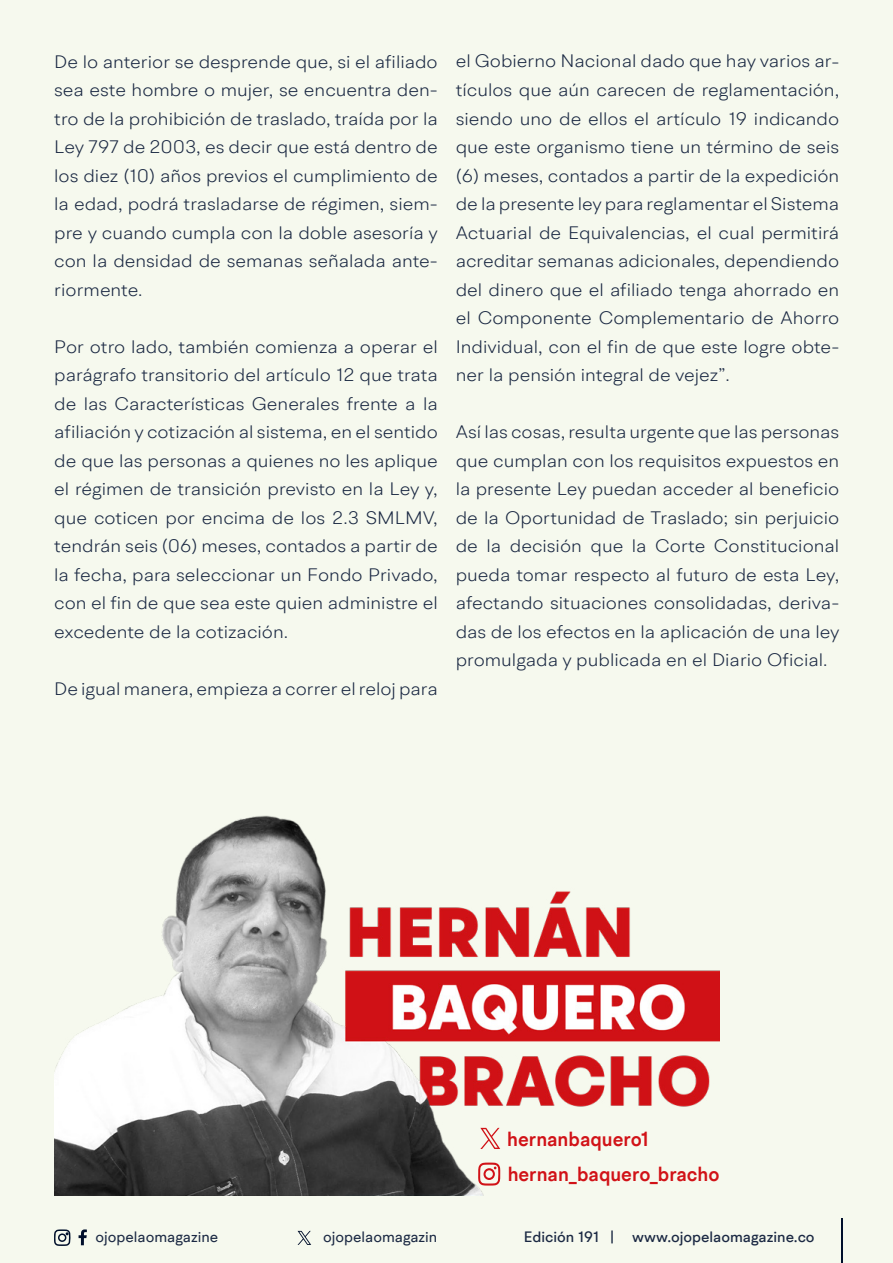
<style>
.page{position:relative;width:893px;height:1263px;background:#f6f9ee}
.page>*{position:absolute;margin:0;border:0;box-sizing:border-box;transform-origin:0 0}
.t1{font:600 19.95px "BR Hendrix";color:#d11217;scale:.96 1}
.t2{font:300 18px/28.5px "BR Hendrix";color:#1b2943;text-align:justify;scale:1.07 1}
.t3{font:500 15px "BR Hendrix";color:#1b2943}
.t4{font:15px "BR Hendrix";color:#1b2943}
</style>
<div class="page">
<svg style="left:79px;top:1229px;width:8px;height:16px"></svg>
<svg style="left:54px;top:1229px;width:17px;height:17px"></svg>
<hr style="left:841px;top:1219px;width:1px;height:44px;background:#000f2b">
<svg style="left:298px;top:1231px;width:13px;height:14px"></svg>
<img style="left:54px;top:815px;width:665px;height:380px">
<svg style="left:478px;top:1162px;width:22px;height:23px"></svg>
<svg style="left:480px;top:1128px;width:20px;height:21px"></svg>
<p class="t2" style="left:54px;top:47px;width:360px">De lo anterior se desprende que, si el afiliado sea este hombre o mujer, se encuentra den&shy;tro de la prohibición de traslado, traída por la Ley 797 de 2003, es decir que está dentro de los diez (10) años previos el cumplimiento de la edad, podrá trasladarse de régimen, siem&shy;pre y cuando cumpla con la doble asesoría y con la densidad de semanas señalada ante&shy;riormente.</p>
<p class="t2" style="left:54px;top:332px;width:360px">Por otro lado, también comienza a operar el parágrafo transitorio del artículo 12 que trata de las Características Generales frente a la afiliación y cotización al sistema, en el sentido de que las personas a quienes no les aplique el régimen de transición previsto en la Ley y, que coticen por encima de los 2.3 SMLMV, tendrán seis (06) meses, contados a partir de la fecha, para seleccionar un Fondo Privado, con el fin de que sea este quien administre el excedente de la cotización.</p>
<p class="t2" style="left:54px;top:674px;width:360px">De igual manera, empieza a correr el reloj para</p>
<p class="t2" style="left:456px;top:47px;width:360px">el Gobierno Nacional dado que hay varios ar&shy;tículos que aún carecen de reglamentación, siendo uno de ellos el artículo 19 indicando que este organismo tiene un término de seis (6) meses, contados a partir de la expedición de la presente ley para reglamentar el Sistema Actuarial de Equivalencias, el cual permitirá acreditar semanas adicionales, dependiendo del dinero que el afiliado tenga ahorrado en el Componente Complementario de Ahorro Individual, con el fin de que este logre obte&shy;ner la pensión integral de vejez”.</p>
<p class="t2" style="left:456px;top:417px;width:360px">Así las cosas, resulta urgente que las personas que cumplan con los requisitos expuestos en la presente Ley puedan acceder al beneficio de la Oportunidad de Traslado; sin perjuicio de la decisión que la Corte Constitucional pueda tomar respecto al futuro de esta Ley, afectando situaciones consolidadas, deriva&shy;das de los efectos en la aplicación de una ley promulgada y publicada en el Diario Oficial.</p>
<p class="t1" style="left:507px;top:1126px;width:149px">hernanbaquero1</p>
<p class="t1" style="left:508px;top:1161px;width:222px">hernan_baquero_bracho</p>
<p class="t4" style="left:96px;top:1227px;width:124px">ojopelaomagazine</p>
<p class="t4" style="left:323px;top:1227px;width:116px">ojopelaomagazin</p>
<p class="t3" style="left:524px;top:1227px;width:292px">Edición 191 | www.ojopelaomagazine.co</p>
</div>
